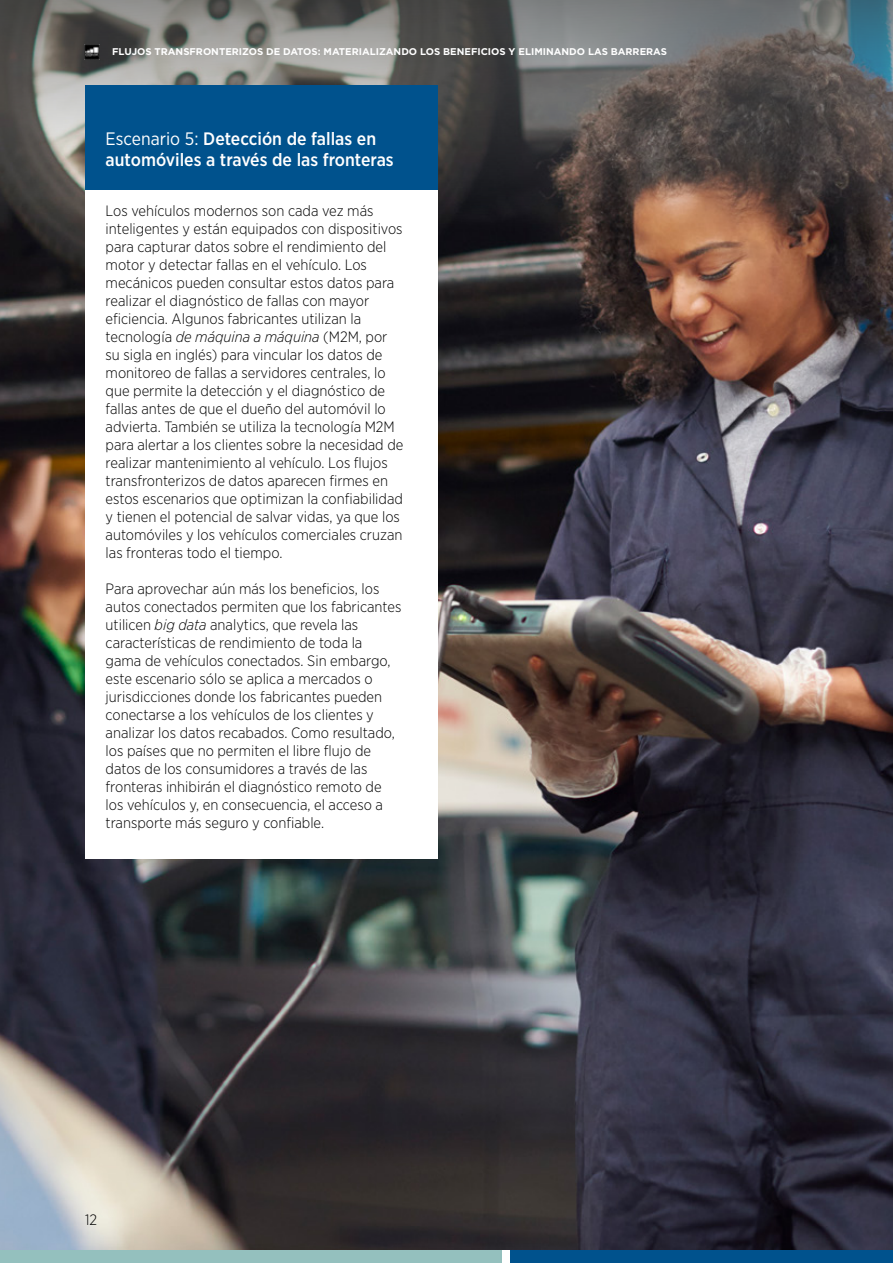
<style>
.page{position:relative;width:893px;height:1263px;background:#fff}
.page>*{position:absolute;margin:0;border:0;box-sizing:border-box;transform-origin:0 0}
.t1{font:500 18px/21px "Gotham Narrow";color:#fff}
.t2{font:300 15px/18px "Gotham Narrow";color:#000}
.t3{font:700 9.75px "Gotham";color:#fff}
.s1{font-weight:400}
.s2{font-style:italic}
</style>
<div class="page">
<div style="left:0;top:1249px;width:502px;height:14px;background:#94c0be"></div>
<div style="left:510px;top:1249px;width:383px;height:14px;background:#00528d"></div>
<img style="left:0;top:0;width:893px;height:1249px">
<div style="left:85px;top:131px;width:352px;height:728px;background:#fff"></div>
<div style="left:85px;top:85px;width:352px;height:104px;background:#00528d"></div>
<img style="left:85px;top:44px;width:15px;height:15px">
<p class="t3" style="left:112px;top:45px;width:556px">FLUJOS TRANSFRONTERIZOS DE DATOS: MATERIALIZANDO LOS BENEFICIOS Y ELIMINANDO LAS BARRERAS</p>
<p class="t1" style="left:106px;top:128px;width:290px"><span class="s1">Escenario 5:</span> Detección de fallas en automóviles a través de las fronteras</p>
<p class="t2" style="left:106px;top:201px;width:299px">Los vehículos modernos son cada vez más inteligentes y están equipados con dispositivos para capturar datos sobre el rendimiento del motor y detectar fallas en el vehículo. Los mecánicos pueden consultar estos datos para realizar el diagnóstico de fallas con mayor eficiencia. Algunos fabricantes utilizan la tecnología <span class="s2">de máquina a máquina</span> (M2M, por su sigla en inglés) para vincular los datos de monitoreo de fallas a servidores centrales, lo que permite la detección y el diagnóstico de fallas antes de que el dueño del automóvil lo advierta. También se utiliza la tecnología M2M para alertar a los clientes sobre la necesidad de realizar mantenimiento al vehículo. Los flujos transfronterizos de datos aparecen firmes en estos escenarios que optimizan la confiabilidad y tienen el potencial de salvar vidas, ya que los automóviles y los vehículos comerciales cruzan las fronteras todo el tiempo.</p>
<p class="t2" style="left:106px;top:579px;width:297px">Para aprovechar aún más los beneficios, los autos conectados permiten que los fabricantes utilicen <span class="s2">big data</span> analytics, que revela las características de rendimiento de toda la gama de vehículos conectados. Sin embargo, este escenario sólo se aplica a mercados o jurisdicciones donde los fabricantes pueden conectarse a los vehículos de los clientes y analizar los datos recabados. Como resultado, los países que no permiten el libre flujo de datos de los consumidores a través de las fronteras inhibirán el diagnóstico remoto de los vehículos y, en consecuencia, el acceso a transporte más seguro y confiable.</p>
<p class="t2" style="left:85px;top:1211px;width:14px">12</p>
</div>
